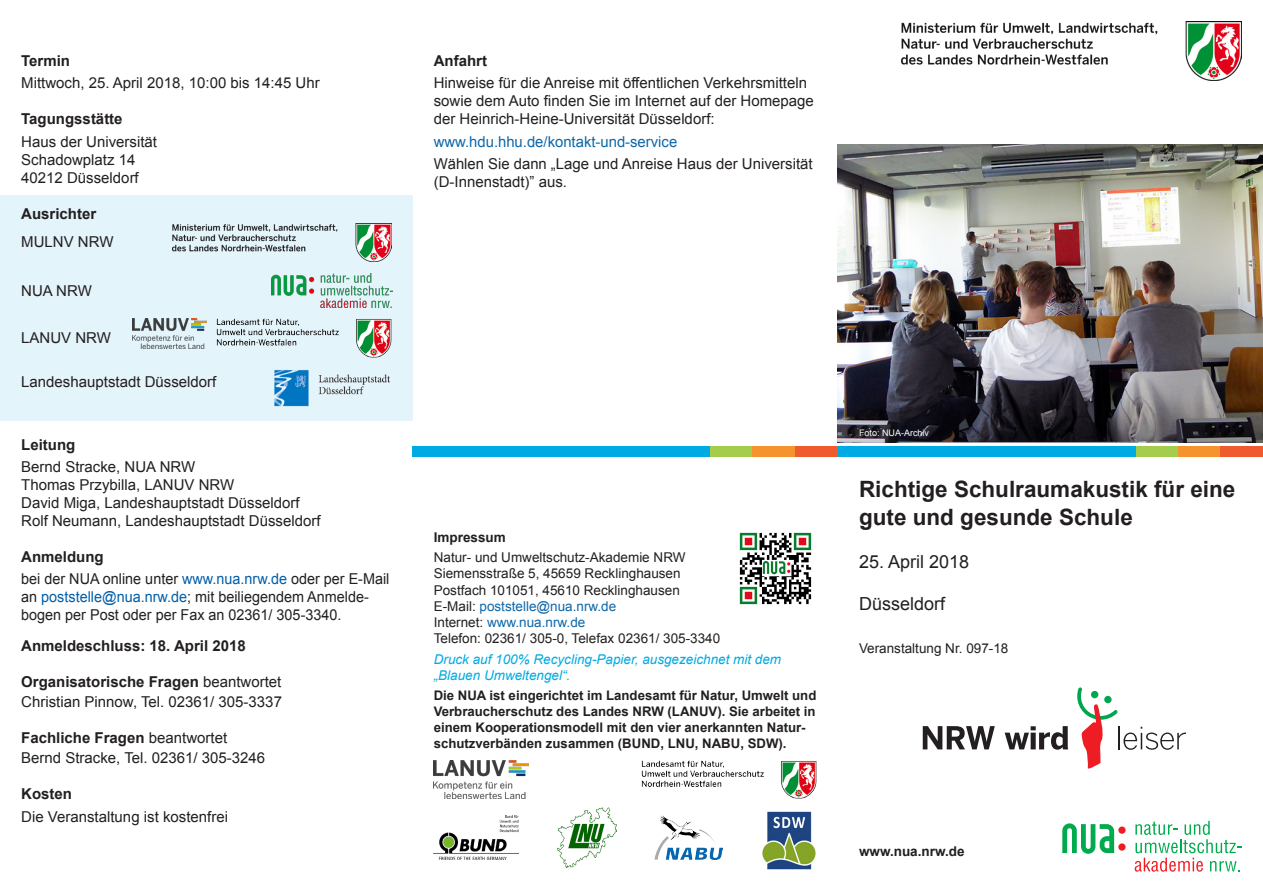
<style>
.page{position:relative;width:1263px;height:893px;background:#fff}
.page>*{position:absolute;margin:0;border:0;box-sizing:border-box;transform-origin:0 0}
.Titel{font:700 22.5px/28.5px "Arial";color:#231f20}
.Titel_Datum_und_Ort{font:18px "Arial";color:#231f20}
.Headline_2{font:15px/18px "Arial";color:#231f20}
.t1{font:700 15px "Arial";color:#231f20}
.Headline_2-2{font:15px/18px "Arial";color:#231f20;scale:.96 1}
.Headline_2-3{font:15px "Arial";color:#0d67a9}
.Veranstaltung_Nr{font:13.5px/16.2px "Arial";color:#231f20}
.t2{font:italic 13.5px/16.2px "Arial";color:#00aae3}
.t3{font:700 13.5px "Arial";color:#231f20}
.t4{font:700 13.2px/15.9px "Arial";color:#231f20}
.Veranstaltung_Nr-2{font:9px "Arial";color:#fff}
.s1{color:#005ea9}
.s2{font-weight:400}
.s3{color:#0d67a9}
</style>
<div class="page">
<div style="left:0;top:196px;width:412px;height:225px;background:#e4f4fb"></div>
<img style="left:902px;top:21px;width:340px;height:60px">
<img style="left:838px;top:145px;width:425px;height:297px">
<div style="left:838px;top:446px;width:255px;height:11px;background:#00aae3"></div>
<div style="left:1135px;top:446px;width:43px;height:11px;background:#a4cd4e"></div>
<div style="left:1178px;top:446px;width:42px;height:11px;background:#f5942e"></div>
<div style="left:1220px;top:446px;width:43px;height:11px;background:#ef5b2f"></div>
<div style="left:1093px;top:446px;width:42px;height:11px;background:#00aae3"></div>
<div style="left:412px;top:446px;width:256px;height:11px;background:#00aae3"></div>
<div style="left:710px;top:446px;width:43px;height:11px;background:#a4cd4e"></div>
<div style="left:753px;top:446px;width:42px;height:11px;background:#f5942e"></div>
<div style="left:795px;top:446px;width:43px;height:11px;background:#ef5b2f"></div>
<div style="left:668px;top:446px;width:42px;height:11px;background:#00aae3"></div>
<svg style="left:923px;top:726px;width:72px;height:23px"></svg>
<svg style="left:1005px;top:726px;width:63px;height:24px"></svg>
<svg style="left:1077px;top:687px;width:109px;height:82px"></svg>
<img style="left:739px;top:532px;width:73px;height:73px">
<img style="left:434px;top:816px;width:85px;height:43px">
<img style="left:655px;top:816px;width:68px;height:43px">
<img style="left:557px;top:807px;width:59px;height:61px">
<img style="left:762px;top:812px;width:54px;height:57px">
<img style="left:641px;top:760px;width:175px;height:39px">
<img style="left:434px;top:760px;width:94px;height:39px">
<svg style="left:1135px;top:821px;width:106px;height:51px"></svg>
<svg style="left:1062px;top:823px;width:52px;height:31px"></svg>
<div style="left:1118px;top:843px;width:7px;height:8px;background:#ee1d23;border-radius:50%"></div>
<div style="left:1118px;top:826px;width:7px;height:8px;background:#ee1d23;border-radius:50%"></div>
<img style="left:173px;top:224px;width:218px;height:38px">
<img style="left:272px;top:273px;width:120px;height:34px">
<img style="left:133px;top:319px;width:73px;height:30px">
<img style="left:216px;top:319px;width:175px;height:38px">
<img style="left:274px;top:370px;width:117px;height:37px">
<p class="t1" style="left:21px;top:51px;width:50px">Termin</p>
<p class="Headline_2" style="left:21px;top:74px;width:300px">Mittwoch, 25. April 2018, 10:00 bis 14:45 Uhr</p>
<p class="t1" style="left:21px;top:109px;width:103px">Tagungsstätte</p>
<p class="Headline_2" style="left:21px;top:133px;width:137px">Haus der Universität</p>
<p class="Headline_2" style="left:21px;top:151px;width:116px">Schadowplatz 14</p>
<p class="Headline_2" style="left:21px;top:169px;width:119px">40212 Düsseldorf</p>
<p class="t1" style="left:21px;top:203px;width:77px">Ausrichter</p>
<p class="Headline_2" style="left:21px;top:233px;width:94px">MULNV NRW</p>
<p class="Headline_2" style="left:21px;top:282px;width:72px">NUA NRW</p>
<p class="Headline_2" style="left:21px;top:329px;width:91px">LANUV NRW</p>
<p class="Headline_2" style="left:21px;top:373px;width:197px">Landeshauptstadt Düsseldorf</p>
<p class="t1" style="left:21px;top:434px;width:56px">Leitung</p>
<p class="Headline_2" style="left:21px;top:458px;width:175px">Bernd Stracke, NUA NRW</p>
<p class="Headline_2" style="left:21px;top:476px;width:215px">Thomas Przybilla, LANUV NRW</p>
<p class="Headline_2" style="left:21px;top:494px;width:280px">David Miga, Landeshauptstadt Düsseldorf</p>
<p class="Headline_2" style="left:21px;top:512px;width:301px">Rolf Neumann, Landeshauptstadt Düsseldorf</p>
<p class="t1" style="left:21px;top:547px;width:84px">Anmeldung</p>
<p class="Headline_2-2" style="left:21px;top:570px;width:385px">bei der NUA online unter <span class="s1">www.nua.nrw.de</span> oder per E-Mail</p>
<p class="Headline_2-2" style="left:21px;top:588px;width:364px">an <span class="s1">poststelle@nua.nrw.de</span>; mit beiliegendem Anmelde&shy;bogen per Post oder per Fax an 02361/ 305-3340.</p>
<p class="t1" style="left:21px;top:636px;width:226px">Anmeldeschluss: 18. April 2018</p>
<p class="t1" style="left:21px;top:672px;width:262px">Organisatorische Fragen <span class="s2">beantwortet</span></p>
<p class="Headline_2" style="left:21px;top:693px;width:262px">Christian Pinnow, Tel. 02361/ 305-3337</p>
<p class="t1" style="left:21px;top:728px;width:207px">Fachliche Fragen <span class="s2">beantwortet</span></p>
<p class="Headline_2" style="left:21px;top:749px;width:246px">Bernd Stracke, Tel. 02361/ 305-3246</p>
<p class="t1" style="left:21px;top:784px;width:52px">Kosten</p>
<p class="Headline_2" style="left:21px;top:807px;width:208px">Die Veranstaltung ist kostenfrei</p>
<p class="t1" style="left:434px;top:51px;width:55px">Anfahrt</p>
<p class="Headline_2" style="left:434px;top:74px;width:382px">Hinweise für die Anreise mit öffentlichen Verkehrsmitteln sowie dem Auto finden Sie im Internet auf der Homepage der Heinrich-Heine-Universität Düsseldorf:</p>
<p class="Headline_2-3" style="left:434px;top:132px;width:245px">www.hdu.hhu.de/kontakt-und-service</p>
<p class="Headline_2" style="left:434px;top:155px;width:380px">Wählen Sie dann „Lage und Anreise Haus der Universität (D-Innenstadt)” aus.</p>
<p class="t3" style="left:434px;top:528px;width:74px">Impressum</p>
<p class="Veranstaltung_Nr" style="left:434px;top:549px;width:288px">Natur- und Umweltschutz-Akademie NRW Siemensstraße 5, 45659 Recklinghausen Postfach 101051, 45610 Recklinghausen E-Mail: <span class="s3">poststelle@nua.nrw.de<br></span>Internet: <span class="s3">www.nua.nrw.de<br></span>Telefon: 02361/ 305-0, Telefax 02361/ 305-3340</p>
<p class="t2" style="left:434px;top:651px;width:349px">Druck auf 100% Recycling-Papier, ausgezeichnet mit dem „Blauen Umweltengel“.</p>
<p class="t4" style="left:434px;top:688px;width:384px">Die NUA ist eingerichtet im Landesamt für Natur, Umwelt und Verbraucherschutz des Landes NRW (LANUV). Sie arbeitet in einem Kooperationsmodell mit den vier anerkannten Natur&shy;schutzverbänden zusammen (BUND, LNU, NABU, SDW).</p>
<p class="Veranstaltung_Nr-2" style="left:859px;top:427px;width:72px">Foto: NUA-Archiv</p>
<p class="Titel" style="left:859px;top:475px;width:378px">Richtige Schulraumakustik für eine gute und gesunde Schule</p>
<p class="Titel_Datum_und_Ort" style="left:859px;top:550px;width:112px">25. April 2018</p>
<p class="Titel_Datum_und_Ort" style="left:859px;top:592px;width:88px">Düsseldorf</p>
<p class="Veranstaltung_Nr" style="left:859px;top:640px;width:151px">Veranstaltung Nr. 097-18</p>
<p class="t3" style="left:859px;top:842px;width:107px">www.nua.nrw.de</p>
</div>
